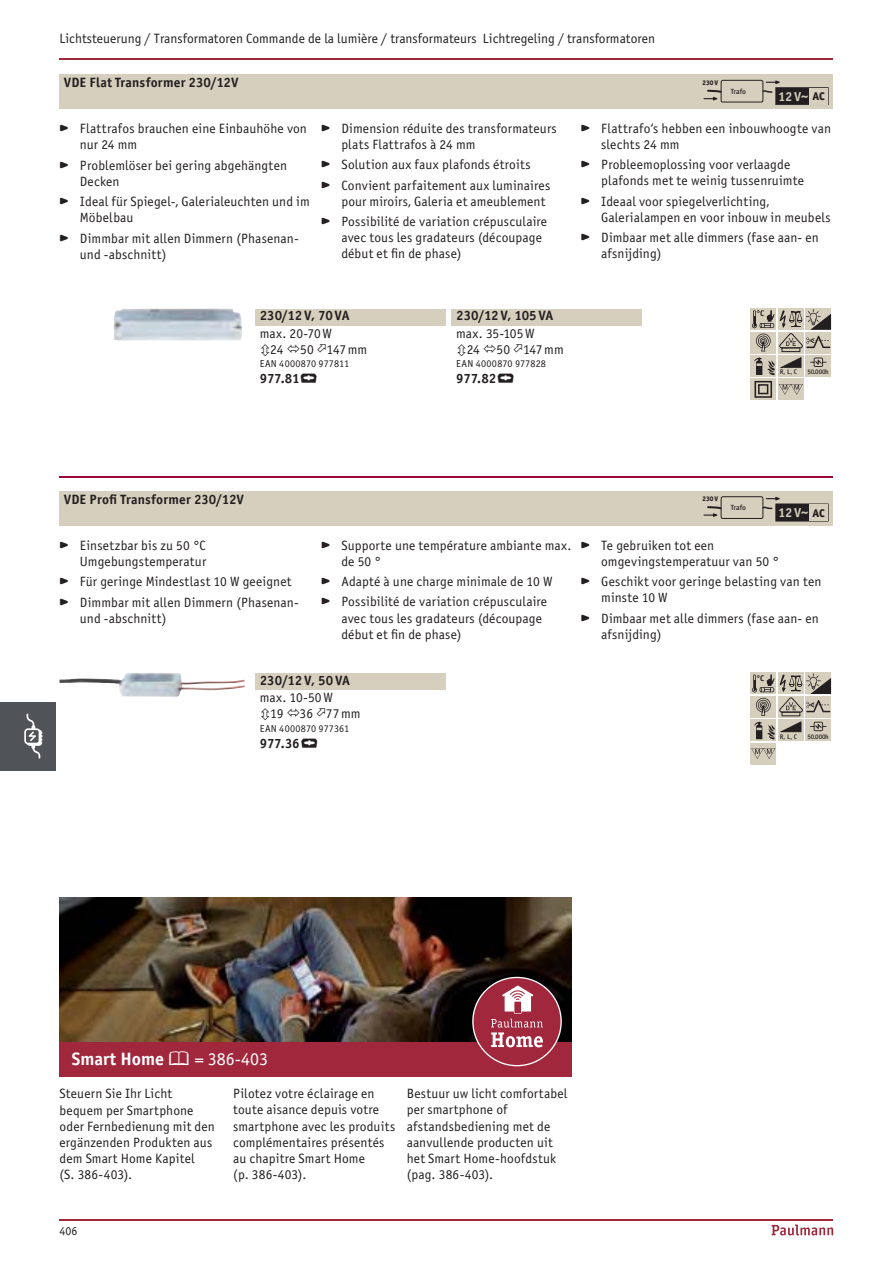
<style>
.page{position:relative;width:893px;height:1263px;background:#fff}
.page>*{position:absolute;margin:0;border:0;box-sizing:border-box;transform-origin:0 0}
.t1{font:18px "P Officina Sans Bold ITC";color:#fff}
.t2{font:13.5px/16px "P Officina Sans Book ITC";letter-spacing:.01em;color:#231f20}
.t3{font:13.5px "P Officina Sans Bold ITC";color:#231f20}
.t4{font:13.05px "P Officina Sans Bold ITC";color:#d6cfbd}
.t5{font:12px "P Officina Sans Book ITC";color:#231f20}
.t6{font:10.2px "P Officina Sans Book ITC";letter-spacing:.01em;color:#231f20}
.t7{font:8.25px "P Officina Sans Bold ITC";color:#231f20}
.t8{font:7.5px "P Officina Sans Medium ITC";letter-spacing:.005em;color:#231f20}
.t9{font:6.75px "P Officina Sans Medium ITC";letter-spacing:-.025em;color:#231f20}
.t10{font:6.75px "P Officina Sans Extra Bold ITC";letter-spacing:.02em;color:#231f20}
.s1{font-size:13.95px}
.s2{font-family:"P Officina Sans Extra Bold ITC";font-size:11.25px;color:#231f20}
.s3{font-family:"Paulmann"}
.s4{font-family:"P Officina Sans Book ITC"}
</style>
<div class="page">
<div style="left:0;top:702px;width:55px;height:68px;background:#505357"></div>
<svg style="left:24px;top:713px;width:18px;height:46px"></svg>
<img style="left:114px;top:309px;width:128px;height:31px">
<img style="left:60px;top:673px;width:185px;height:24px">
<img style="left:60px;top:897px;width:512px;height:146px">
<div style="left:60px;top:1043px;width:512px;height:34px;background:#a1273c"></div>
<svg style="left:472px;top:977px;width:90px;height:89px"></svg>
<hr style="left:60px;top:58px;width:773px;height:1px;background:#a1273c">
<hr style="left:60px;top:1219px;width:773px;height:1px;background:#a1273c">
<svg style="left:771px;top:1225px;width:62px;height:10px"></svg>
<div style="left:60px;top:75px;width:773px;height:34px;background:#d6cfbd"></div>
<div style="left:750px;top:309px;width:26px;height:21px;background:#d6cfbd"></div>
<div style="left:750px;top:332px;width:26px;height:21px;background:#d6cfbd"></div>
<div style="left:750px;top:355px;width:26px;height:22px;background:#d6cfbd"></div>
<div style="left:778px;top:355px;width:25px;height:22px;background:#d6cfbd"></div>
<div style="left:805px;top:355px;width:26px;height:22px;background:#d6cfbd"></div>
<svg style="left:752px;top:309px;width:79px;height:66px"></svg>
<div style="left:750px;top:379px;width:26px;height:21px;background:#d6cfbd"></div>
<svg style="left:754px;top:381px;width:18px;height:17px"></svg>
<div style="left:778px;top:379px;width:25px;height:21px;background:#d6cfbd"></div>
<svg style="left:779px;top:384px;width:24px;height:11px"></svg>
<div style="left:256px;top:309px;width:190px;height:17px;background:#d6cfbd"></div>
<div style="left:452px;top:309px;width:190px;height:17px;background:#d6cfbd"></div>
<div style="left:60px;top:492px;width:773px;height:34px;background:#d6cfbd"></div>
<div style="left:750px;top:673px;width:26px;height:21px;background:#d6cfbd"></div>
<div style="left:750px;top:696px;width:26px;height:21px;background:#d6cfbd"></div>
<svg style="left:750px;top:720px;width:26px;height:21px"></svg>
<div style="left:778px;top:720px;width:25px;height:21px;background:#d6cfbd"></div>
<div style="left:805px;top:720px;width:26px;height:21px;background:#d6cfbd"></div>
<svg style="left:752px;top:673px;width:79px;height:66px"></svg>
<div style="left:750px;top:743px;width:26px;height:21px;background:#d6cfbd"></div>
<svg style="left:751px;top:748px;width:24px;height:11px"></svg>
<div style="left:256px;top:673px;width:190px;height:17px;background:#d6cfbd"></div>
<hr style="left:60px;top:477px;width:773px;height:1px;background:#990837">
<svg style="left:703px;top:496px;width:125px;height:25px"></svg>
<div style="left:809px;top:504px;width:19px;height:17px;background:#d6cfbd"></div>
<svg style="left:703px;top:80px;width:125px;height:25px"></svg>
<div style="left:809px;top:88px;width:19px;height:17px;background:#d6cfbd"></div>
<p class="t2" style="left:60px;top:31px;width:597px">Lichtsteuerung / Transformatoren Commande de la lumière / transformateurs Lichtregeling / transformatoren</p>
<p class="t3" style="left:64px;top:78px;width:176px">VDE Flat Transformer 230/12V</p>
<p class="t10" style="left:702px;top:80px;width:17px">230 V</p>
<p class="t8" style="left:731px;top:87px;width:17px">Trafo</p>
<p class="t4" style="left:778px;top:92px;width:48px">12 V<span class="s1">~</span> <span class="s2">AC</span></p>
<p class="t2" style="left:80px;top:122px;width:229px;text-indent:-20px"><span class="s3">&gt;</span>Flattrafos brauchen eine Einbauhöhe von nur 24 mm</p>
<p class="t2" style="left:80px;top:158px;width:209px;text-indent:-20px"><span class="s3">&gt;</span>Problemlöser bei gering abgehängten<br>Decken</p>
<p class="t2" style="left:80px;top:194px;width:231px;text-indent:-20px"><span class="s3">&gt;</span>Ideal für Spiegel-, Galerialeuchten und im<br>Möbelbau</p>
<p class="t2" style="left:80px;top:231px;width:220px;text-indent:-20px"><span class="s3">&gt;</span>Dimmbar mit allen Dimmern (Phasenan&shy;und -abschnitt)</p>
<p class="t2" style="left:341px;top:121px;width:217px;text-indent:-20px"><span class="s3">&gt;</span>Dimension réduite des transformateurs plats Flattrafos à 24 mm</p>
<p class="t2" style="left:321px;top:156px;width:231px;line-height:20.4px"><span class="s3">&gt;</span>Solution aux faux plafonds étroits <span class="s3">&gt;</span>Convient parfaitement aux luminaires</p>
<p class="t2" style="left:321px;top:192px;width:228px;line-height:20.4px;text-align:right">pour miroirs, Galeria et ameublement <span class="s3">&gt;</span>Possibilité de variation crépusculaire</p>
<p class="t2" style="left:341px;top:231px;width:202px">avec tous les gradateurs (découpage début et fin de phase)</p>
<p class="t2" style="left:601px;top:121px;width:231px;text-indent:-20px"><span class="s3">&gt;</span>Flattrafo‘s hebben een inbouwhoogte van slechts 24 mm</p>
<p class="t2" style="left:601px;top:158px;width:204px;text-indent:-20px"><span class="s3">&gt;</span>Probleemoplossing voor verlaagde plafonds met te weinig tussenruimte</p>
<p class="t2" style="left:601px;top:194px;width:231px;text-indent:-20px"><span class="s3">&gt;</span>Ideaal voor spiegelverlichting,<br>Galerialampen en voor inbouw in meubels</p>
<p class="t2" style="left:601px;top:231px;width:219px;text-indent:-20px"><span class="s3">&gt;</span>Dimbaar met alle dimmers (fase aan- en afsnijding)</p>
<p class="t3" style="left:260px;top:311px;width:91px">230/12 V, 70 VA</p>
<p class="t2" style="left:260px;top:327px;width:109px">max. 20-70 W<br><span class="s3">3</span>24 <span class="s3">2</span>50 <span class="s3">1</span>147 mm</p>
<p class="t6" style="left:260px;top:360px;width:91px">EAN 4000870 977811</p>
<p class="t3" style="left:260px;top:374px;width:61px">977.81<span class="s3">¥</span></p>
<p class="t3" style="left:456px;top:311px;width:99px">230/12 V, 105 VA</p>
<p class="t2" style="left:456px;top:327px;width:109px">max. 35-105 W<br><span class="s3">3</span>24 <span class="s3">2</span>50 <span class="s3">1</span>147 mm</p>
<p class="t6" style="left:456px;top:360px;width:91px">EAN 4000870 977828</p>
<p class="t3" style="left:456px;top:374px;width:62px">977.82<span class="s3">¥</span></p>
<p class="t7" style="left:756px;top:309px;width:10px">°C</p>
<p class="t9" style="left:780px;top:368px;width:19px">R, L, C</p>
<p class="t9" style="left:807px;top:368px;width:23px">50.000h</p>
<p class="t3" style="left:64px;top:494px;width:182px">VDE Profi Transformer 230/12V</p>
<p class="t2" style="left:60px;top:538px;width:148px;text-align:right"><span class="s3">&gt;</span>Einsetzbar bis zu 50 °C<br>Umgebungstemperatur</p>
<p class="t2" style="left:60px;top:573px;width:241px;line-height:20.4px"><span class="s3">&gt;</span>Für geringe Mindestlast 10 W geeignet <span class="s3">&gt;</span>Dimmbar mit allen Dimmern (Phasenan-</p>
<p class="t2" style="left:80px;top:611px;width:88px">und -abschnitt)</p>
<p class="t2" style="left:341px;top:538px;width:232px;text-indent:-20px"><span class="s3">&gt;</span>Supporte une température ambiante max. de 50 °</p>
<p class="t2" style="left:321px;top:572px;width:233px;line-height:20.4px"><span class="s3">&gt;</span>Adapté à une charge minimale de 10 W <span class="s3">&gt;</span>Possibilité de variation crépusculaire</p>
<p class="t2" style="left:341px;top:611px;width:202px">avec tous les gradateurs (découpage début et fin de phase)</p>
<p class="t10" style="left:702px;top:496px;width:17px">230 V</p>
<p class="t8" style="left:731px;top:503px;width:17px">Trafo</p>
<p class="t4" style="left:778px;top:508px;width:48px">12 V<span class="s1">~</span> <span class="s2">AC</span></p>
<p class="t2" style="left:601px;top:538px;width:180px;text-indent:-20px"><span class="s3">&gt;</span>Te gebruiken tot een omgevingstemperatuur van 50 °</p>
<p class="t2" style="left:601px;top:574px;width:222px;text-indent:-20px"><span class="s3">&gt;</span>Geschikt voor geringe belasting van ten minste 10 W</p>
<p class="t2" style="left:601px;top:611px;width:219px;text-indent:-20px"><span class="s3">&gt;</span>Dimbaar met alle dimmers (fase aan- en afsnijding)</p>
<p class="t3" style="left:260px;top:675px;width:92px">230/12 V, 50 VA</p>
<p class="t2" style="left:260px;top:691px;width:102px">max. 10-50 W<br><span class="s3">3</span>19 <span class="s3">2</span>36 <span class="s3">1</span>77 mm</p>
<p class="t6" style="left:260px;top:724px;width:91px">EAN 4000870 977361</p>
<p class="t3" style="left:260px;top:738px;width:62px">977.36<span class="s3">¥</span></p>
<p class="t7" style="left:756px;top:673px;width:10px">°C</p>
<p class="t9" style="left:780px;top:732px;width:19px">R, L, C</p>
<p class="t9" style="left:807px;top:732px;width:23px">50.000h</p>
<h1 class="t1" style="left:72px;top:1053px;width:198px">Smart Home <span class="s3">6</span> <span class="s4">= 386-403</span></h1>
<p class="t2" style="left:60px;top:1087px;width:157px">Steuern Sie Ihr Licht bequem per Smartphone oder Fernbedienung mit den ergänzenden Produkten aus dem Smart Home Kapitel<br>(S. 386-403).</p>
<p class="t2" style="left:233px;top:1087px;width:164px">Pilotez votre éclairage en toute aisance depuis votre smartphone avec les produits complémentaires présentés au chapitre Smart Home<br>(p. 386-403).</p>
<p class="t2" style="left:407px;top:1087px;width:162px">Bestuur uw licht comfortabel per smartphone of afstandsbediening met de aanvullende producten uit het Smart Home-hoofdstuk (pag. 386-403).</p>
<p class="t5" style="left:60px;top:1227px;width:19px">406</p>
</div>
